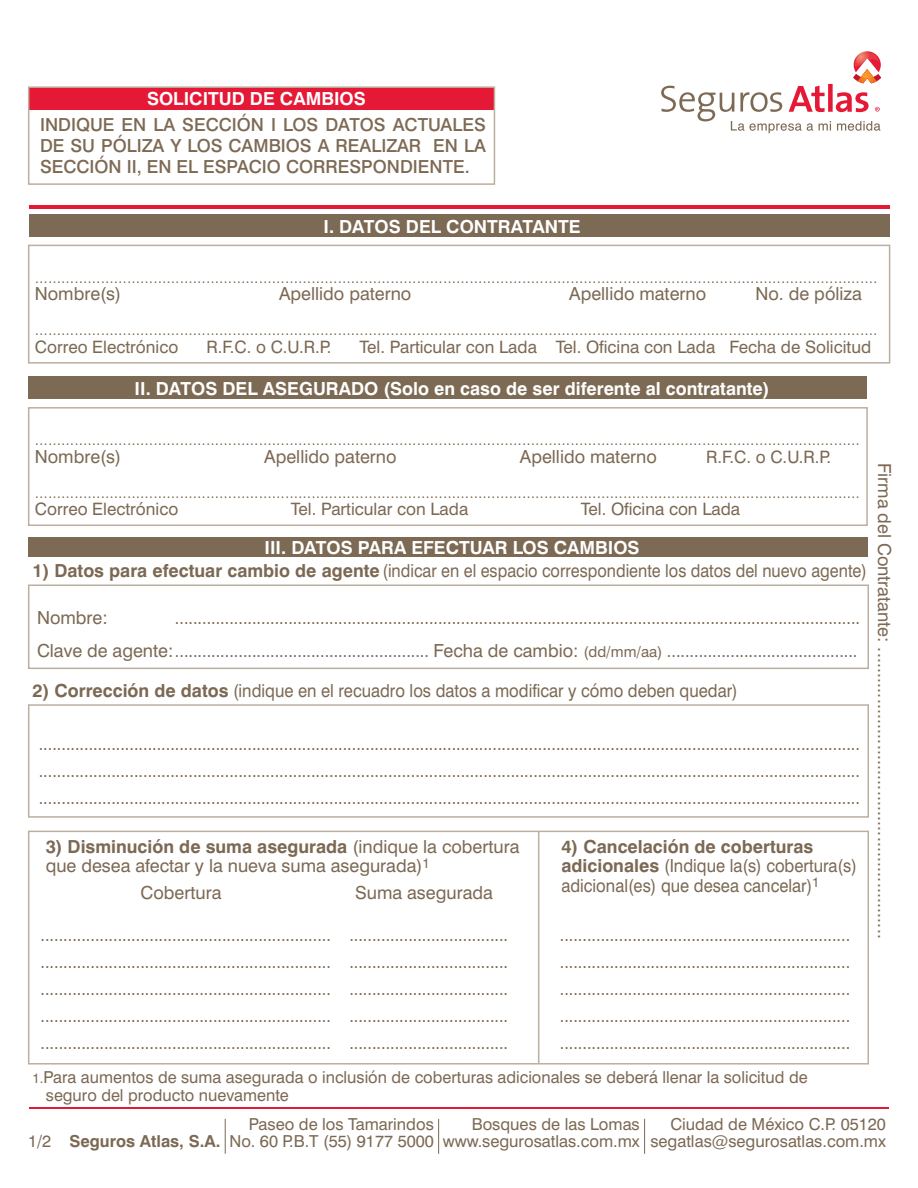
<style>
.page{position:relative;width:918px;height:1188px;background:#fff}
.page>*{position:absolute;margin:0;border:0;box-sizing:border-box;transform-origin:0 0}
.t1{font:18px/27px "Swiss 721 BT";color:#7c6954;text-align:justify;scale:.92 1}
.t2{font:18px/19.5px "Swiss 721 BT";color:#7c6954}
.t3{font:700 18px "Swiss 721 BT";color:#fff}
.t4{font:500 18px/21px "Swiss 721 BT";color:#7d6a54;text-align:justify}
.t5{font:18px "Swiss 721 BT";color:#7c6954;scale:.9 1}
.t6{font:17.1px "Swiss 721 BT";color:#7c6954}
.t7{font:300 16.5px "Swiss 721 BT";color:#bcaf9f}
.t8{font:16.5px/16.5px "Swiss 721 BT";color:#7c6954;text-align:right}
.t9{font:700 16.5px "Swiss 721 BT";color:#7c6954}
.s1{font-weight:700}
.s2{font-size:15px}
.s3{font-size:13.5px}
</style>
<div class="page">
<div style="left:29px;top:537px;width:839px;height:20px;background:#7d6a54"></div>
<div style="left:28px;top:584px;width:841px;height:85px;border:2px solid #bcaf9f"></div>
<div style="left:28px;top:704px;width:841px;height:114px;border:2px solid #bcaf9f"></div>
<div style="left:28px;top:831px;width:841px;height:234px;border:2px solid #bcaf9f"></div>
<hr style="left:538px;top:831px;width:1px;height:233px;background:#bcaf9f">
<hr style="left:29px;top:205px;width:861px;height:3px;background:#e51836">
<div style="left:28px;top:245px;width:862px;height:119px;border:2px solid #bcaf9f"></div>
<div style="left:29px;top:214px;width:861px;height:23px;background:#7d6a54"></div>
<div style="left:28px;top:407px;width:840px;height:119px;border:2px solid #bcaf9f"></div>
<div style="left:29px;top:377px;width:838px;height:22px;background:#7d6a54"></div>
<div style="left:29px;top:87px;width:465px;height:23px;background:#e51836"></div>
<div style="left:28px;top:86px;width:467px;height:99px;border:2px solid #bcaf9f"></div>
<svg style="left:661px;top:51px;width:220px;height:82px"></svg>
<hr style="left:29px;top:1107px;width:860px;height:2px;background:#e51836">
<hr style="left:438px;top:1119px;width:1px;height:35px;background:#7c6954">
<hr style="left:644px;top:1119px;width:1px;height:35px;background:#7c6954">
<hr style="left:225px;top:1119px;width:1px;height:35px;background:#7c6954">
<p class="t3" style="left:147px;top:88px;width:220px">SOLICITUD DE CAMBIOS</p>
<p class="t4" style="left:40px;top:114px;width:447px">INDIQUE EN LA SECCIÓN I LOS DATOS ACTUALES DE SU PÓLIZA Y LOS CAMBIOS A REALIZAR EN LA SECCIÓN II, EN EL ESPACIO CORRESPONDIENTE.</p>
<p class="t3" style="left:324px;top:215px;width:259px">I. DATOS DEL CONTRATANTE</p>
<p class="t7" style="left:35px;top:267px;width:844px">................................................................................................................................................................................................</p>
<p class="t2" style="left:35px;top:284px;width:88px">Nombre(s)</p>
<p class="t2" style="left:279px;top:284px;width:134px">Apellido paterno</p>
<p class="t2" style="left:569px;top:284px;width:139px">Apellido materno</p>
<p class="t2" style="left:756px;top:284px;width:108px">No. de póliza</p>
<p class="t7" style="left:35px;top:319px;width:844px">................................................................................................................................................................................................</p>
<p class="t6" style="left:35px;top:336px;width:145px">Correo Electrónico</p>
<p class="t6" style="left:206px;top:336px;width:126px">R.F.C. o C.U.R.P.</p>
<p class="t6" style="left:359px;top:336px;width:513px">Tel. Particular con Lada Tel. Oficina con Lada Fecha de Solicitud</p>
<p class="t3" style="left:135px;top:378px;width:636px">II. DATOS DEL ASEGURADO (Solo en caso de ser diferente al contratante)</p>
<p class="t7" style="left:35px;top:429px;width:827px">............................................................................................................................................................................................</p>
<p class="t2" style="left:35px;top:446px;width:88px">Nombre(s)</p>
<p class="t2" style="left:264px;top:446px;width:134px">Apellido paterno</p>
<p class="t2" style="left:520px;top:446px;width:139px">Apellido materno</p>
<p class="t6" style="left:706px;top:446px;width:126px">R.F.C. o C.U.R.P.</p>
<p class="t7" style="left:35px;top:482px;width:827px">............................................................................................................................................................................................</p>
<p class="t6" style="left:35px;top:499px;width:145px">Correo Electrónico</p>
<p class="t6" style="left:291px;top:499px;width:179px">Tel. Particular con Lada</p>
<p class="t6" style="left:581px;top:499px;width:161px">Tel. Oficina con Lada</p>
<p class="t3" style="left:265px;top:537px;width:377px">III. DATOS PARA EFECTUAR LOS CAMBIOS</p>
<p class="t5" style="left:32px;top:560px;width:929px"><span class="s1">1) Datos para efectuar cambio de agente</span> (indicar en el espacio correspondiente los datos del nuevo agente)</p>
<p class="t2" style="left:37px;top:608px;width:72px">Nombre:</p>
<p class="t1" style="left:37px;top:601px;width:896px;line-height:33px;text-align:right">.......................................................................................................................................................<br>Clave de agente:........................................................ Fecha de cambio: <span class="s2">(dd/mm/aa)</span> ..........................................</p>
<p class="t1" style="left:32px;top:677px;width:768px"><span class="s1">2) Corrección de datos</span> (indique en el recuadro los datos a modificar y cómo deben quedar)</p>
<p class="t1" style="left:39px;top:730px;width:894px">..................................................................................................................................................................................... ..................................................................................................................................................................................... .....................................................................................................................................................................................</p>
<p class="t2" style="left:46px;top:836px;width:475px"><span class="s1">3) Disminución de suma asegurada</span> (indique la cobertura que desea afectar y la nueva suma asegurada)<sup>1</sup></p>
<p class="t1" style="left:561px;top:836px;width:323px;line-height:19.5px;text-align:left"><span class="s1">4) Cancelación de coberturas adicionales</span> (Indique la(s) cobertura(s) adicional(es) que desea cancelar)<sup>1</sup></p>
<p class="t2" style="left:141px;top:882px;width:82px">Cobertura</p>
<p class="t2" style="left:355px;top:882px;width:139px">Suma asegurada</p>
<p class="t1" style="left:41px;top:921px;width:317px">................................................................ ................................................................ ................................................................ ................................................................ ................................................................</p>
<p class="t1" style="left:349px;top:921px;width:174px">................................... ................................... ................................... ................................... ...................................</p>
<p class="t1" style="left:560px;top:921px;width:317px">................................................................ ................................................................ ................................................................ ................................................................ ................................................................</p>
<p class="t8" style="left:46px;top:1068px;width:763px;line-height:18px;text-align:left;text-indent:-13px"><span class="s3">1.</span>Para aumentos de suma asegurada o inclusión de coberturas adicionales se deberá llenar la solicitud de seguro del producto nuevamente</p>
<p class="t2" style="left:895px;top:463px;width:477px;rotate:90deg">Firma del Contratante: .........................................................</p>
<p class="t8" style="left:28px;top:1132px;width:25px">1/2</p>
<p class="t8" style="left:229px;top:1116px;width:206px">Paseo de los Tamarindos<br>No. 60 P.B.T (55) 9177 5000</p>
<p class="t8" style="left:443px;top:1116px;width:199px">Bosques de las Lomas www.segurosatlas.com.mx</p>
<p class="t8" style="left:670px;top:1116px;width:217px">Ciudad de México C.P. 05120</p>
<p class="t9" style="left:70px;top:1131px;width:153px">Seguros Atlas, S.A.</p>
<p class="t8" style="left:650px;top:1132px;width:237px">segatlas@segurosatlas.com.mx</p>
</div>
